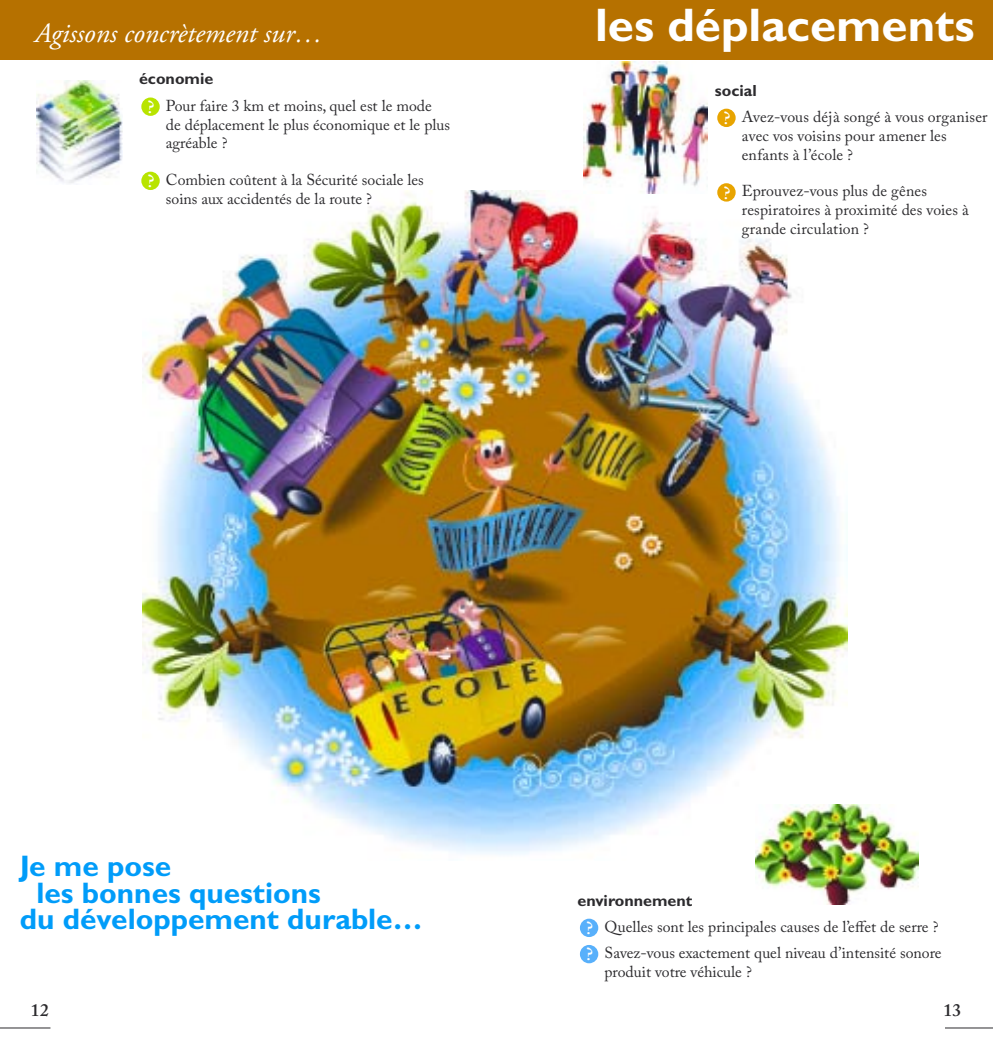
<style>
.page{position:relative;width:993px;height:1042px;background:#fff}
.page>*{position:absolute;margin:0;border:0;box-sizing:border-box;transform-origin:0 0}
.t1{font:700 47.25px "Gill Sans";color:#fff}
.t2{font:700 29.75px "Gill Sans";color:#009cf9}
.t3{font:italic 28px "Adobe Garamond Pro";color:#fff}
.t4{font:600 17.5px "Adobe Caslon Pro";color:#2c2b2e}
.t5{font:700 16.1px "Gill Sans";color:#2c2b2e}
.t6{font:15.75px/18.9px "Adobe Caslon Pro";color:#2c2b2e}
.s1{font-weight:600;font-size:18.38px;color:#fff}
</style>
<div class="page">
<hr style="left:0;top:1027px;width:50px;height:1px;background:#2c2b2e">
<hr style="left:944px;top:1027px;width:48px;height:1px;background:#2c2b2e">
<img style="left:143px;top:191px;width:704px;height:664px">
<div style="left:496px;top:0;width:496px;height:60px;background:#b67100"></div>
<div style="left:0;top:0;width:496px;height:60px;background:#b67100"></div>
<img style="left:583px;top:61px;width:124px;height:132px">
<img style="left:755px;top:804px;width:162px;height:100px">
<div style="left:579px;top:918px;width:19px;height:19px;background:#58b0fb;border-radius:50%"></div>
<div style="left:579px;top:945px;width:19px;height:18px;background:#58b0fb;border-radius:50%"></div>
<div style="left:717px;top:109px;width:18px;height:18px;background:#e8a400;border-radius:50%"></div>
<div style="left:717px;top:183px;width:18px;height:19px;background:#e8a400;border-radius:50%"></div>
<img style="left:36px;top:81px;width:87px;height:103px">
<div style="left:141px;top:97px;width:19px;height:19px;background:#b8e400;border-radius:50%"></div>
<div style="left:141px;top:172px;width:19px;height:18px;background:#b8e400;border-radius:50%"></div>
<h3 class="t3" style="left:35px;top:16px;width:289px">Agissons concrètement sur…</h3>
<p class="t5" style="left:139px;top:69px;width:76px">économie</p>
<p class="t6" style="left:166px;top:96px;width:285px;text-indent:-18px"><span class="s1">?</span> Pour faire 3 km et moins, quel est le mode de déplacement le plus économique et le plus agréable ?</p>
<p class="t6" style="left:166px;top:170px;width:259px;text-indent:-18px"><span class="s1">?</span> Combien coûtent à la Sécurité sociale les soins aux accidentés de la route ?</p>
<h1 class="t1" style="left:595px;top:-3px;width:381px">les déplacements</h1>
<p class="t5" style="left:714px;top:81px;width:43px">social</p>
<p class="t6" style="left:741px;top:107px;width:247px;text-indent:-18px"><span class="s1">?</span> Avez-vous déjà songé à vous organiser avec vos voisins pour amener les enfants à l’école ?</p>
<p class="t6" style="left:741px;top:181px;width:228px;text-indent:-18px"><span class="s1">?</span> Eprouvez-vous plus de gênes respiratoires à proximité des voies à grande circulation ?</p>
<h2 class="t2" style="left:20px;top:848px;width:153px">Je me pose</h2>
<h2 class="t2" style="left:36px;top:875px;width:286px">les bonnes questions</h2>
<h2 class="t2" style="left:20px;top:901px;width:404px">du développement durable…</h2>
<p class="t5" style="left:577px;top:890px;width:116px">environnement</p>
<p class="t6" style="left:586px;top:913px;width:357px;line-height:26.2px"><span class="s1">?</span> Quelles sont les principales causes de l’effet de serre ? <span class="s1">?</span> Savez-vous exactement quel niveau d’intensité sonore</p>
<p class="t6" style="left:604px;top:962px;width:149px">produit votre véhicule ?</p>
<p class="t4" style="left:31px;top:999px;width:19px">12</p>
<p class="t4" style="left:943px;top:999px;width:19px">13</p>
</div>
